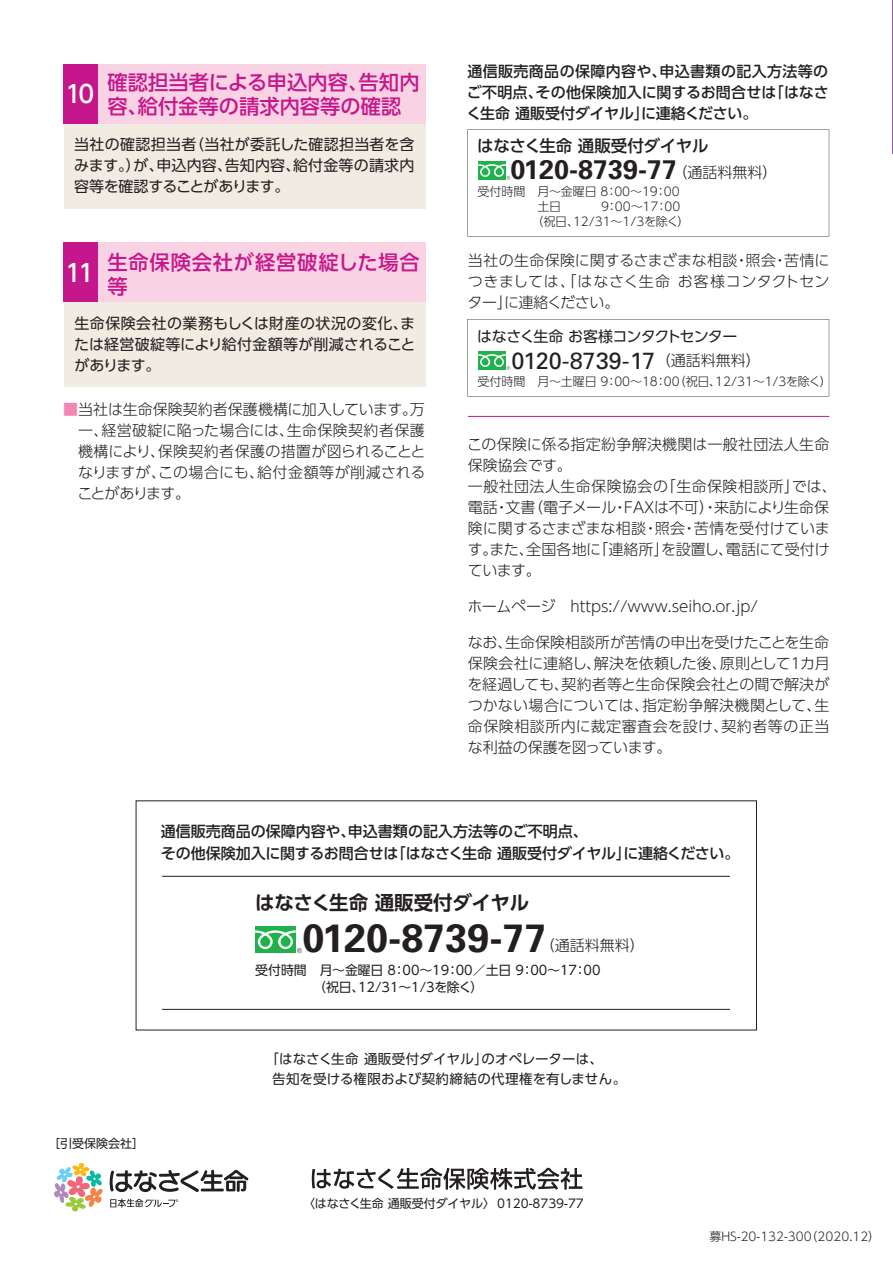
<style>
.page{position:relative;width:893px;height:1263px;background:#fff}
.page>*{position:absolute;margin:0;border:0;box-sizing:border-box;transform-origin:0 0}
.t1{font:700 39.6px "Univers";color:#231f20}
.t2{font:700 27px "Univers";color:#231f20}
.t3{font:500 24px "UD Shin Go Pro";color:#fff}
.t4{font:23.4px "Univers";color:#231f20}
.t5{font:500 20.25px/24px "UD Shin Go Pro";letter-spacing:.005em;color:#c5168c}
.t6{font:500 20.25px/24px "UD Shin Go Pro";letter-spacing:.04em;color:#c5168c}
.t7{font:700 19.5px "UD Shin Go Pro De";letter-spacing:-.005em;color:#231f20}
.t8{font:500 16.5px "UD Shin Go Pro";letter-spacing:-.01em;color:#231f20}
.t9{font:300 15px/21px "UD Shin Go Pro";color:#231f20;text-align:justify}
.t10{font:500 15px/21px "UD Shin Go Pro";color:#231f20;text-align:justify}
.t11{font:15px/21px "UD Shin Go Pro";color:#231f20;text-align:justify}
.t12{font:15px "UD Shin Go Pro";letter-spacing:-.06em;color:#231f20}
.t13{font:13.5px/19.5px "UD Shin Go Pro";letter-spacing:.005em;color:#231f20}
.t14{font:12.9px/16.6px "UD Shin Go Pro";color:#231f20}
.t15{font:300 12px "UD Shin Go Pro";color:#231f20}
.t16{font:12px "UD Shin Go Pro";color:#231f20}
.t17{font:300 12px "UD Shin Go Pro";letter-spacing:-.025em;color:#231f20}
.s1{color:#f287b6}
</style>
<div class="page">
<div style="left:64px;top:64px;width:361px;height:144px;background:#f1ece2"></div>
<div style="left:64px;top:242px;width:361px;height:145px;background:#f1ece2"></div>
<div style="left:64px;top:242px;width:361px;height:60px;background:#f9d3e3"></div>
<div style="left:64px;top:242px;width:34px;height:60px;background:#c5168c"></div>
<svg style="left:467px;top:129px;width:362px;height:108px"></svg>
<hr style="left:468px;top:416px;width:361px;height:1px;background:#c5168c">
<svg style="left:467px;top:319px;width:362px;height:77px"></svg>
<hr style="left:162px;top:876px;width:568px;height:1px;background:#231f20">
<hr style="left:162px;top:1009px;width:568px;height:1px;background:#231f20">
<div style="left:255px;top:926px;width:41px;height:27px;background:#1fb14b"></div>
<svg style="left:255px;top:930px;width:47px;height:23px"></svg>
<div style="left:64px;top:64px;width:361px;height:59px;background:#f9d3e3"></div>
<div style="left:64px;top:64px;width:34px;height:59px;background:#c5168c"></div>
<svg style="left:110px;top:1199px;width:68px;height:8px"></svg>
<svg style="left:54px;top:1163px;width:49px;height:49px"></svg>
<svg style="left:109px;top:1170px;width:140px;height:22px"></svg>
<svg style="left:312px;top:1168px;width:270px;height:22px"></svg>
<h3 class="t3" style="left:65px;top:75px;width:30px">10</h3>
<h3 class="t5" style="left:107px;top:70px;width:314px">確認担当者による申込内容、告知内容、給付金等の請求内容等の確認</h3>
<p class="t11" style="left:74px;top:133px;width:342px">当社の確認担当者（当社が委託した確認担当者を含みます。）が、申込内容、告知内容、給付金等の請求内容等を確認することがあります。</p>
<h3 class="t6" style="left:107px;top:249px;width:314px">生命保険会社が経営破綻した場合等</h3>
<h3 class="t3" style="left:65px;top:253px;width:30px">11</h3>
<p class="t11" style="left:74px;top:312px;width:343px">生命保険会社の業務もしくは財産の状況の変化、または経営破綻等により給付金額等が削減されることがあります。</p>
<p class="t9" style="left:77px;top:398px;width:350px;text-indent:-14px"><span class="s1">■</span>当社は生命保険契約者保護機構に加入しています。万一、経営破綻に陥った場合には、生命保険契約者保護機構により、保険契約者保護の措置が図られることとなりますが、この場合にも、給付金額等が削減されることがあります。</p>
<p class="t10" style="left:466px;top:60px;width:364px">通信販売商品の保障内容や、申込書類の記入方法等のご不明点、その他保険加入に関するお問合せは「はなさく生命 通販受付ダイヤル」に連絡ください。</p>
<p class="t8" style="left:477px;top:132px;width:233px">はなさく生命 通販受付ダイヤル</p>
<h2 class="t2" style="left:510px;top:152px;width:168px">0120-8739-77</h2>
<p class="t15" style="left:477px;top:182px;width:204px">受付時間　月～金曜日 8：00～19：00</p>
<p class="t15" style="left:537px;top:197px;width:144px">土日　　 　9：00～17：00</p>
<p class="t17" style="left:531px;top:212px;width:159px">（祝日、12/31～1/3を除く）</p>
<p class="t9" style="left:672px;top:162px;width:106px">（通話料無料）</p>
<p class="t9" style="left:468px;top:249px;width:363px">当社の生命保険に関するさまざまな相談・照会・苦情につきましては、「はなさく生命 お客様コンタクトセンター」に連絡ください。</p>
<p class="t12" style="left:477px;top:324px;width:262px">はなさく生命 お客様コンタクトセンター</p>
<h3 class="t4" style="left:511px;top:346px;width:146px">0120-8739-17</h3>
<p class="t15" style="left:477px;top:372px;width:356px">受付時間　月～土曜日 9：00～18：00（祝日、12/31～1/3を除く）</p>
<p class="t9" style="left:656px;top:349px;width:106px">（通話料無料）</p>
<p class="t9" style="left:467px;top:433px;width:371px;text-align:left">この保険に係る指定紛争解決機関は一般社団法人生命保険協会です。<br>一般社団法人生命保険協会の「生命保険相談所」では、電話・文書（電子メール・ＦＡＸは不可）・来訪により生命保険に関するさまざまな相談・照会・苦情を受付けています。また、全国各地に「連絡所」を設置し、電話にて受付けています。</p>
<p class="t9" style="left:467px;top:595px;width:292px">ホームページ　https://www.seiho.or.jp/</p>
<p class="t9" style="left:467px;top:631px;width:364px">なお、生命保険相談所が苦情の申出を受けたことを生命保険会社に連絡し、解決を依頼した後、原則として1カ月を経過しても、契約者等と生命保険会社との間で解決がつかない場合については、指定紛争解決機関として、生命保険相談所内に裁定審査会を設け、契約者等の正当な利益の保護を図っています。</p>
<p class="t10" style="left:161px;top:819px;width:580px;line-height:22.8px">通信販売商品の保障内容や、申込書類の記入方法等のご不明点、<br>その他保険加入に関するお問合せは「はなさく生命 通販受付ダイヤル」に連絡ください。</p>
<h3 class="t7" style="left:255px;top:887px;width:276px">はなさく生命 通販受付ダイヤル</h3>
<h1 class="t1" style="left:302px;top:913px;width:246px">0120-8739-77</h1>
<p class="t9" style="left:540px;top:935px;width:106px">（通話料無料）</p>
<p class="t14" style="left:255px;top:962px;width:347px">受付時間　月～金曜日 8：00～19：00／土日 9：00～17：00　　　　　（祝日、12/31～1/3を除く）</p>
<p class="t16" style="left:48px;top:1133px;width:97px">［引受保険会社］</p>
<p class="t13" style="left:272px;top:1049px;width:356px;text-indent:-7px">「はなさく生命 通販受付ダイヤル」のオペレーターは、<br>告知を受ける権限および契約締結の代理権を有しません。</p>
<p class="t16" style="left:303px;top:1194px;width:282px">〈はなさく生命 通販受付ダイヤル〉 0120-8739-77</p>
<p class="t15" style="left:709px;top:1227px;width:172px">募HS-20-132-300（2020.12）</p>
</div>
